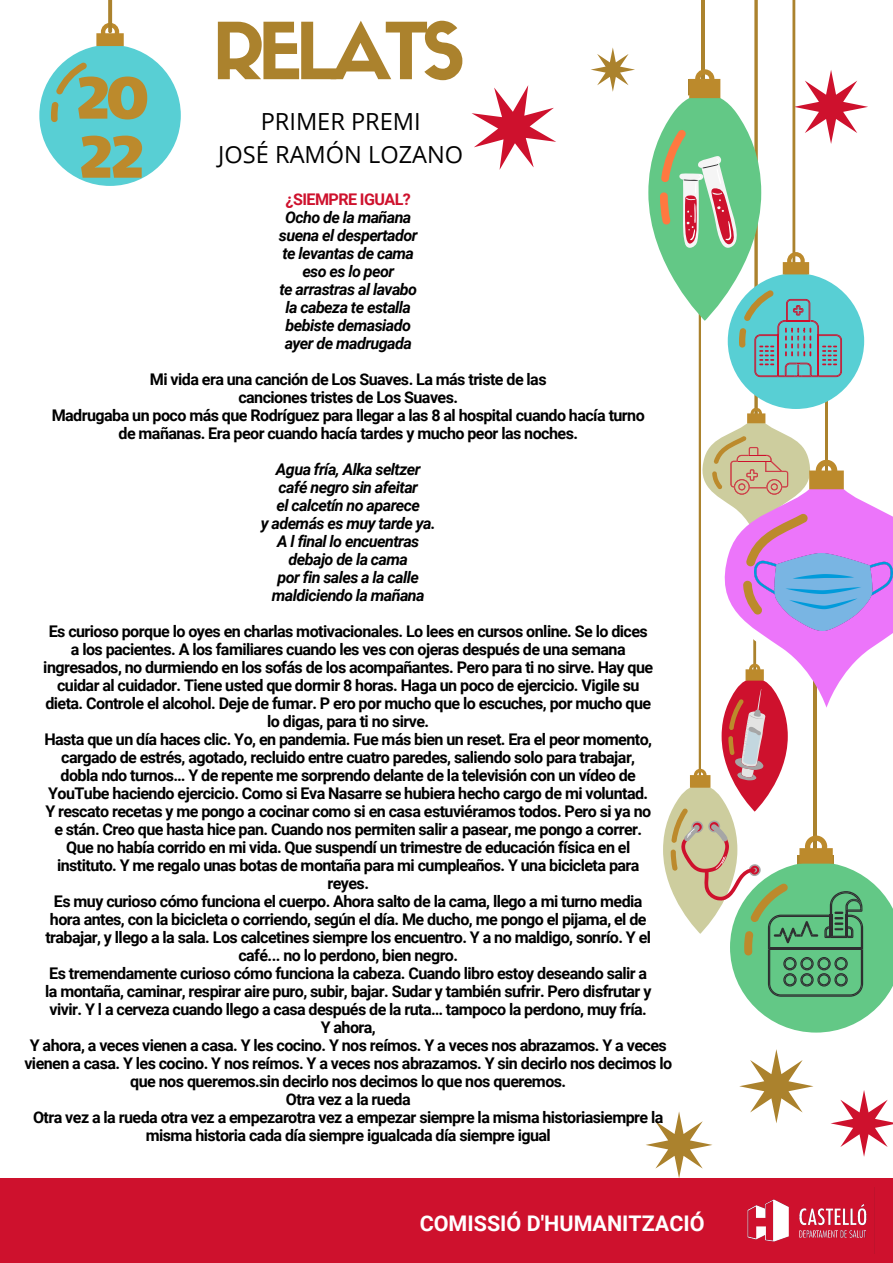
<style>
.page{position:relative;width:893px;height:1263px;background:#fff}
.page>*{position:absolute;margin:0;border:0;box-sizing:border-box;transform-origin:0 0}
.t1{font:77.18px "Sifonn Basic";letter-spacing:-.085em;color:#ab822d}
.t2{font:59.85px/59.1px "Candal";color:#bc8a2c}
.t3{font:23.55px/32.8px "Open Sans";color:#000;text-align:center}
.t4{font:700 21.52px "Roboto";color:#fff}
.t5{font:700 16.12px/18px "Roboto";letter-spacing:-.035em;color:#000;text-align:center}
.t6{font:italic 700 16.12px/18px "Roboto";letter-spacing:-.035em;color:#000;text-align:center}
.t7{font:700 16.12px "Roboto";letter-spacing:-.035em;color:#ce112d}
</style>
<div class="page">
<hr style="left:825px;top:330px;width:3px;height:152px;background:#ab822d">
<hr style="left:701px;top:0;width:4px;height:90px;background:#ab822d">
<hr style="left:792px;top:0;width:3px;height:271px;background:#ab822d">
<hr style="left:699px;top:284px;width:2px;height:497px;background:#ab822d">
<svg style="left:754px;top:0;width:4px;height:408px"></svg>
<div style="left:728px;top:273px;width:136px;height:136px;background:#58cfd4;border-radius:50%"></div>
<svg style="left:591px;top:47px;width:277px;height:350px"></svg>
<div style="left:39px;top:45px;width:142px;height:141px;background:#58cfd4;border-radius:50%"></div>
<svg style="left:96px;top:23px;width:28px;height:23px"></svg>
<svg style="left:51px;top:62px;width:36px;height:60px"></svg>
<svg style="left:108px;top:0;width:4px;height:31px"></svg>
<div style="left:0;top:1178px;width:893px;height:85px;background:#ce112d"></div>
<svg style="left:471px;top:85px;width:85px;height:85px"></svg>
<svg style="left:646px;top:408px;width:247px;height:770px"></svg>
<img style="left:747px;top:1187px;width:128px;height:66px">
<h2 class="t2" style="left:74px;top:63px;width:77px">20<br>22</h2>
<h1 class="t1" style="left:212px;top:21px;width:254px">RELATS</h1>
<h3 class="t3" style="left:218px;top:104px;width:246px">PRIMER PREMI<br>JOSÉ RAMÓN LOZANO</h3>
<p class="t7" style="left:286px;top:190px;width:127px">¿SIEMPRE IGUAL?</p>
<p class="t6" style="left:279px;top:208px;width:140px">Ocho de la mañana suena el despertador te levantas de cama eso es lo peor<br>te arrastras al lavabo la cabeza te estalla bebiste demasiado ayer de madrugada</p>
<p class="t5" style="left:52px;top:370px;width:594px">Mi vida era una canción de Los Suaves. La más triste de las<br>canciones tristes de Los Suaves.<br>Madrugaba un poco más que Rodríguez para llegar a las 8 al hospital cuando hacía turno de mañanas. Era peor cuando hacía tardes y mucho peor las noches.</p>
<p class="t6" style="left:261px;top:460px;width:176px">Agua fría, Alka seltzer café negro sin afeitar<br>el calcetín no aparece<br>y además es muy tarde ya.<br>A l final lo encuentras debajo de la cama<br>por fin sales a la calle maldiciendo la mañana</p>
<p class="t5" style="left:24px;top:622px;width:649px">Es curioso porque lo oyes en charlas motivacionales. Lo lees en cursos online. Se lo dices<br>a los pacientes. A los familiares cuando les ves con ojeras después de una semana<br>ingresados, no durmiendo en los sofás de los acompañantes. Pero para ti no sirve. Hay que cuidar al cuidador. Tiene usted que dormir 8 horas. Haga un poco de ejercicio. Vigile su<br>dieta. Controle el alcohol. Deje de fumar. P ero por mucho que lo escuches, por mucho que<br>lo digas, para ti no sirve.<br>Hasta que un día haces clic. Yo, en pandemia. Fue más bien un reset. Era el peor momento, cargado de estrés, agotado, recluido entre cuatro paredes, saliendo solo para trabajar,<br>dobla ndo turnos… Y de repente me sorprendo delante de la televisión con un vídeo de<br>YouTube haciendo ejercicio. Como si Eva Nasarre se hubiera hecho cargo de mi voluntad.<br>Y rescato recetas y me pongo a cocinar como si en casa estuviéramos todos. Pero si ya no<br>e stán. Creo que hasta hice pan. Cuando nos permiten salir a pasear, me pongo a correr.<br>Que no había corrido en mi vida. Que suspendí un trimestre de educación física en el<br>instituto. Y me regalo unas botas de montaña para mi cumpleaños. Y una bicicleta para<br>reyes.<br>Es muy curioso cómo funciona el cuerpo. Ahora salto de la cama, llego a mi turno media<br>hora antes, con la bicicleta o corriendo, según el día. Me ducho, me pongo el pijama, el de trabajar, y llego a la sala. Los calcetines siempre los encuentro. Y a no maldigo, sonrío. Y el café... no lo perdono, bien negro.<br>Es tremendamente curioso cómo funciona la cabeza. Cuando libro estoy deseando salir a<br>la montaña, caminar, respirar aire puro, subir, bajar. Sudar y también sufrir. Pero disfrutar y<br>vivir. Y l a cerveza cuando llego a casa después de la ruta… tampoco la perdono, muy fría.<br>Y ahora,<br>Y ahora, a veces vienen a casa. Y les cocino. Y nos reímos. Y a veces nos abrazamos. Y a veces vienen a casa. Y les cocino. Y nos reímos. Y a veces nos abrazamos. Y sin decirlo nos decimos lo que nos queremos.sin decirlo nos decimos lo que nos queremos.<br>Otra vez a la rueda<br>Otra vez a la rueda otra vez a empezarotra vez a empezar siempre la misma historiasiempre la misma historia cada día siempre igualcada día siempre igual</p>
<h3 class="t4" style="left:420px;top:1211px;width:286px">COMISSIÓ D'HUMANITZACIÓ</h3>
</div>
